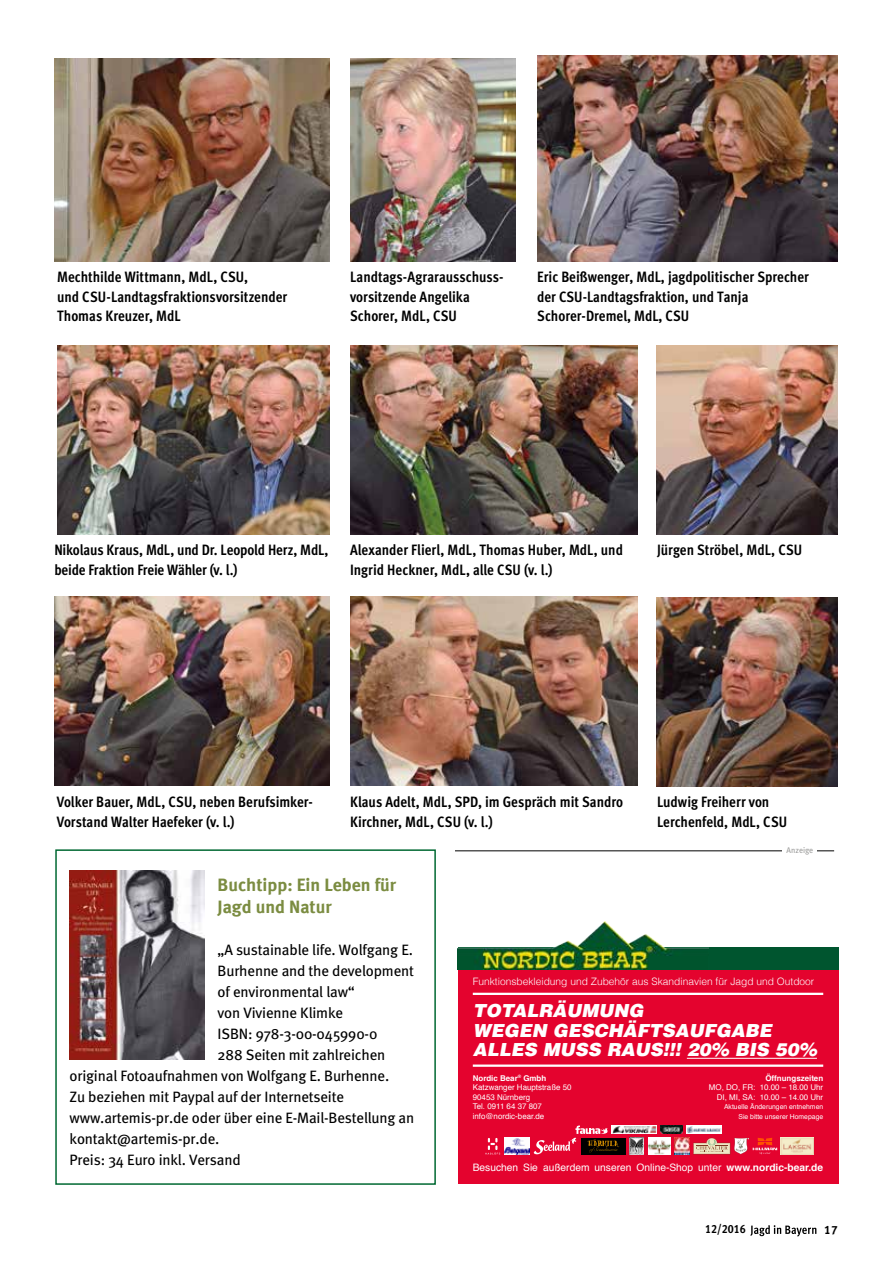
<style>
.page{position:relative;width:893px;height:1263px;background:#fff}
.page>*{position:absolute;margin:0;border:0;box-sizing:border-box;transform-origin:0 0}
.t1{font:italic 900 18px/19.5px "Helvetica";color:#fff}
.t2{font:18px/21.6px "Meta Bold LF";color:#7b8c41}
.t3{font:700 15px/19.5px "Meta Cond";color:#000}
.t4{font:15px "Meta";letter-spacing:-.01em;color:#000}
.t5{font:12px "Meta Cond Bold LF";color:#000}
.t6{font:12px "Meta Bold LF";color:#000}
.t7{font:300 10.2px "Helvetica";color:#fff}
.t8{font:10.2px "Helvetica";color:#fff}
.t9{font:8.25px "Meta";color:#9d9d9c;scale:.96 1}
.t10{font:7.95px/9.6px "Helvetica";color:#fff;text-align:right}
.t11{font:700 7.95px "Helvetica";color:#fff}
.t12{font:6.75px/9.6px "Helvetica";color:#fff;text-align:right}
.s1{font-weight:700}
</style>
<div class="page">
<svg style="left:750px;top:1225px;width:66px;height:11px"></svg>
<img style="left:70px;top:871px;width:135px;height:188px">
<div style="left:55px;top:849px;width:381px;height:336px;border:2px solid #006832"></div>
<img style="left:55px;top:597px;width:274px;height:189px">
<img style="left:537px;top:56px;width:300px;height:205px">
<img style="left:350px;top:345px;width:288px;height:189px">
<img style="left:351px;top:597px;width:287px;height:189px">
<img style="left:657px;top:345px;width:180px;height:189px">
<img style="left:54px;top:58px;width:275px;height:203px">
<img style="left:657px;top:597px;width:180px;height:189px">
<img style="left:350px;top:58px;width:166px;height:203px">
<hr style="left:455px;top:850px;width:379px;height:1px;background:#000">
<div style="left:783px;top:843px;width:34px;height:13px;background:#fff"></div>
<img style="left:57px;top:345px;width:272px;height:189px">
<div style="left:458px;top:962px;width:380px;height:222px;background:#e4032e"></div>
<hr style="left:687px;top:1058px;width:130px;height:1px;background:#fff">
<hr style="left:473px;top:1064px;width:350px;height:3px;background:#fff">
<hr style="left:473px;top:993px;width:350px;height:2px;background:#fff">
<div style="left:580px;top:1138px;width:45px;height:16px;background:#000"></div>
<svg style="left:485px;top:1138px;width:15px;height:16px"></svg>
<div style="left:458px;top:947px;width:380px;height:22px;background:#00552f"></div>
<img style="left:458px;top:921px;width:250px;height:48px">
<img style="left:504px;top:1138px;width:25px;height:16px">
<img style="left:630px;top:1138px;width:14px;height:16px">
<img style="left:781px;top:1138px;width:32px;height:16px">
<img style="left:674px;top:1138px;width:15px;height:16px">
<img style="left:648px;top:1138px;width:22px;height:16px">
<svg style="left:693px;top:1138px;width:84px;height:16px"></svg>
<img style="left:619px;top:1125px;width:38px;height:9px">
<img style="left:661px;top:1125px;width:21px;height:9px">
<img style="left:686px;top:1125px;width:36px;height:9px">
<svg style="left:534px;top:1125px;width:85px;height:29px"></svg>
<p class="t3" style="left:57px;top:267px;width:232px">Mechthilde Wittmann, MdL, CSU,<br>und CSU-Landtagsfraktionsvorsitzender<br>Thomas Kreuzer, MdL</p>
<p class="t3" style="left:350px;top:267px;width:155px">Landtags-Agrarausschuss&shy;vorsitzende Angelika<br>Schorer, MdL, CSU</p>
<p class="t3" style="left:537px;top:267px;width:273px">Eric Beißwenger, MdL, jagdpolitischer Sprecher der CSU-Landtagsfraktion, und Tanja<br>Schorer-Dremel, MdL, CSU</p>
<p class="t3" style="left:54px;top:540px;width:276px">Nikolaus Kraus, MdL, und Dr. Leopold Herz, MdL,</p>
<p class="t3" style="left:657px;top:540px;width:147px">Jürgen Ströbel, MdL, CSU</p>
<p class="t3" style="left:54px;top:560px;width:185px">beide Fraktion Freie Wähler (v. l.)</p>
<p class="t3" style="left:350px;top:540px;width:274px">Alexander Flierl, MdL, Thomas Huber, MdL, und<br>Ingrid Heckner, MdL, alle CSU (v. l.)</p>
<p class="t3" style="left:57px;top:792px;width:258px">Volker Bauer, MdL, CSU, neben Berufsimker-<br>Vorstand Walter Haefeker (v. l.)</p>
<p class="t3" style="left:350px;top:792px;width:274px">Klaus Adelt, MdL, SPD, im Gespräch mit Sandro<br>Kirchner, MdL, CSU (v. l.)</p>
<p class="t3" style="left:657px;top:792px;width:132px">Ludwig Freiherr von<br>Lerchenfeld, MdL, CSU</p>
<p class="t9" style="left:787px;top:846px;width:29px">Anzeige</p>
<p class="t2" style="left:218px;top:874px;width:180px">Buchtipp: Ein Leben für<br>Jagd und Natur</p>
<p class="t4" style="left:218px;top:941px;width:197px">„A sustainable life. Wolfgang E.</p>
<p class="t4" style="left:218px;top:962px;width:198px">Burhenne and the development</p>
<p class="t4" style="left:218px;top:983px;width:139px">of environmental law“</p>
<p class="t4" style="left:218px;top:1004px;width:127px">von Vivienne Klimke</p>
<p class="t4" style="left:218px;top:1025px;width:161px">ISBN: 978-3-00-045990-0</p>
<p class="t4" style="left:218px;top:1046px;width:169px">288 Seiten mit zahlreichen</p>
<p class="t4" style="left:70px;top:1067px;width:321px">original Fotoaufnahmen von Wolfgang E. Burhenne.</p>
<p class="t4" style="left:70px;top:1088px;width:276px">Zu beziehen mit Paypal auf der Internetseite</p>
<p class="t4" style="left:70px;top:1109px;width:346px">www.artemis-pr.de oder über eine E-Mail-Bestellung an</p>
<p class="t4" style="left:70px;top:1130px;width:151px">kontakt@artemis-pr.de.</p>
<p class="t4" style="left:70px;top:1151px;width:173px">Preis: 34 Euro inkl. Versand</p>
<p class="t7" style="left:473px;top:972px;width:343px">Funktionsbekleidung und Zubehör aus Skandinavien für Jagd und Outdoor</p>
<p class="t1" style="left:473px;top:1001px;width:346px">TOTALRÄUMUNG<br>WEGEN GESCHÄFTSAUFGABE<br>ALLES MUSS RAUS!!! 20% BiS 50%</p>
<p class="t10" style="left:473px;top:1073px;width:100px;text-align:left"><span class="s1">Nordic Bear</span><sup>®</sup> <span class="s1">Gmbh<br></span>Katzwanger Hauptstraße 50<br>90453 Nürnberg<br>Tel. 0911 64 37 807 info@nordic-bear.de</p>
<p class="t11" style="left:765px;top:1071px;width:59px">Öffnungszeiten</p>
<p class="t10" style="left:709px;top:1083px;width:116px">MO, DO, FR: 10.00 – 18.00 Uhr<br>DI, MI, SA: 10.00 – 14.00 Uhr</p>
<p class="t12" style="left:724px;top:1102px;width:101px">Aktuelle Änderungen entnehmen<br>Sie bitte unserer Homepage</p>
<p class="t8" style="left:473px;top:1160px;width:352px">Besuchen Sie außerdem unseren Online-Shop unter <span class="s1">www.nordic-bear.de</span></p>
<p class="t5" style="left:705px;top:1222px;width:42px">12/2016</p>
<p class="t6" style="left:824px;top:1222px;width:15px">17</p>
</div>
